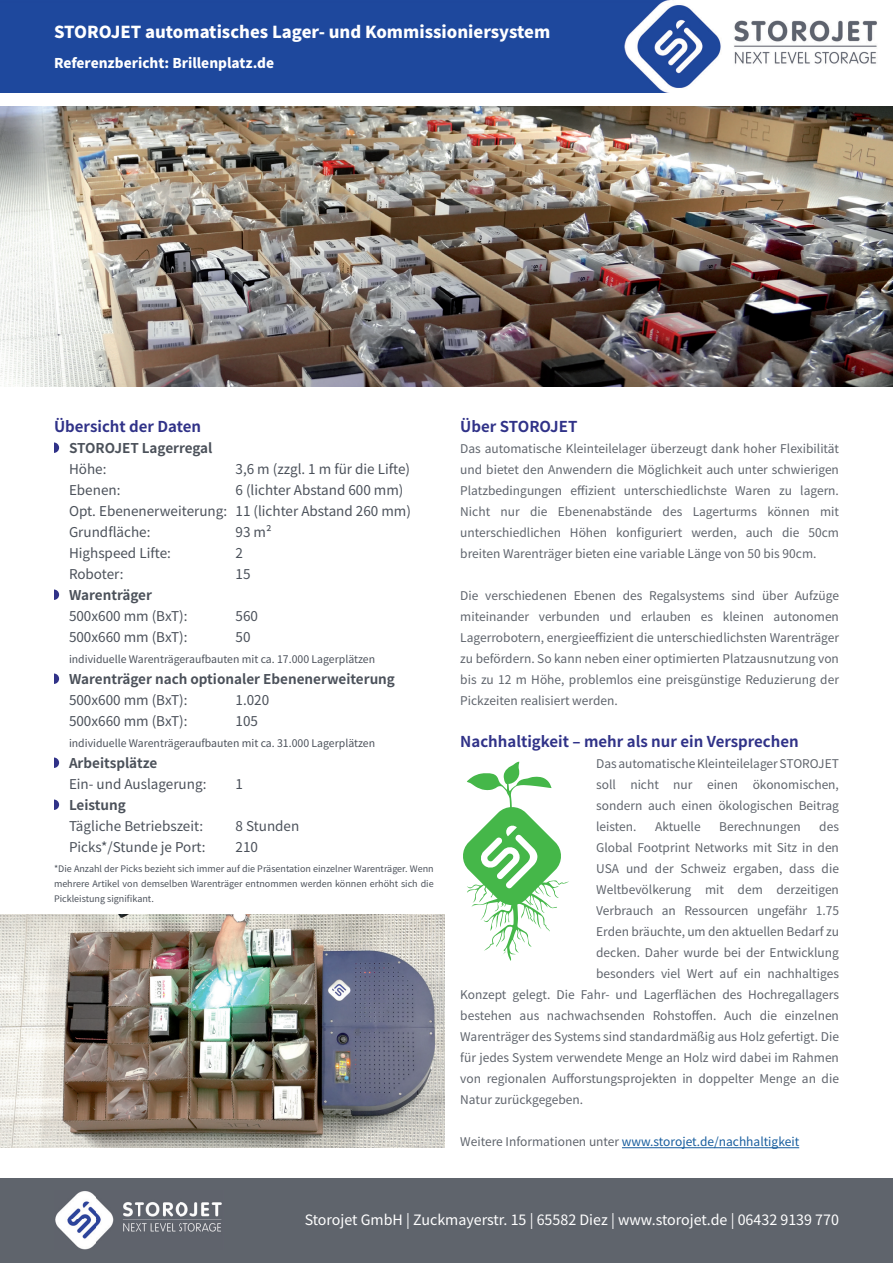
<style>
.page{position:relative;width:893px;height:1263px;background:#fff}
.page>*{position:absolute;margin:0;border:0;box-sizing:border-box;transform-origin:0 0}
.t1{font:900 16.5px "Noto Sans TC";color:#fff}
.t2{font:700 15px "Noto Sans TC";color:#303288}
.t3{font:14.25px "Noto Sans TC";color:#fff}
.t4{font:13.5px/21px "Noto Sans TC";color:#4b515a}
.t5{font:700 13.5px "Noto Sans TC";color:#4b515a}
.t6{font:900 13.5px "Noto Sans TC";color:#fff}
.t7{font:12px/21px "Noto Sans TC";color:#5f646c;text-align:justify}
.t8{font:12px "Noto Sans TC";color:#175d9e}
.t9{font:10.5px "Noto Sans TC";color:#4b515a}
.t10{font:9px/15px "Noto Sans TC";color:#4b515a;text-align:justify}
.s1{color:#5f646c}
</style>
<div class="page">
<img style="left:0;top:914px;width:444px;height:233px">
<img style="left:0;top:0;width:877px;height:93px">
<svg style="left:54px;top:442px;width:5px;height:11px"></svg>
<svg style="left:54px;top:589px;width:5px;height:11px"></svg>
<svg style="left:54px;top:673px;width:5px;height:11px"></svg>
<svg style="left:54px;top:757px;width:5px;height:11px"></svg>
<svg style="left:54px;top:799px;width:5px;height:11px"></svg>
<img style="left:0;top:106px;width:893px;height:281px">
<div style="left:0;top:1179px;width:893px;height:84px;background:#5f646c"></div>
<img style="left:55px;top:1191px;width:167px;height:58px">
<hr style="left:622px;top:1147px;width:177px;height:1px;background:#175d9e">
<svg style="left:463px;top:762px;width:106px;height:199px"></svg>
<h1 class="t1" style="left:54px;top:22px;width:498px">STOROJET automatisches Lager- und Kommissioniersystem</h1>
<p class="t6" style="left:54px;top:55px;width:222px">Referenzbericht: Brillenplatz.de</p>
<p class="t2" style="left:54px;top:418px;width:149px">Übersicht der Daten</p>
<p class="t5" style="left:69px;top:440px;width:145px">STOROJET Lagerregal</p>
<p class="t4" style="left:69px;top:459px;width:39px">Höhe:</p>
<p class="t4" style="left:235px;top:459px;width:176px">3,6 m (zzgl. 1 m für die Lifte)</p>
<p class="t4" style="left:69px;top:480px;width:53px">Ebenen:</p>
<p class="t4" style="left:69px;top:480px;width:343px;text-indent:166px">6 (lichter Abstand 600 mm)<br>Opt. Ebenenerweiterung: 11 (lichter Abstand 260 mm)<br>Grundfläche:</p>
<p class="t4" style="left:235px;top:522px;width:38px">93 m²</p>
<p class="t4" style="left:69px;top:543px;width:103px">Highspeed Lifte:</p>
<p class="t4" style="left:235px;top:543px;width:9px">2</p>
<p class="t4" style="left:69px;top:564px;width:56px">Roboter:</p>
<p class="t4" style="left:235px;top:564px;width:16px">15</p>
<p class="t5" style="left:69px;top:587px;width:84px">Warenträger</p>
<p class="t4" style="left:69px;top:606px;width:120px">500x600 mm (BxT):</p>
<p class="t4" style="left:235px;top:606px;width:24px">560</p>
<p class="t4" style="left:69px;top:627px;width:120px">500x660 mm (BxT):</p>
<p class="t4" style="left:235px;top:627px;width:16px">50</p>
<p class="t9" style="left:69px;top:653px;width:308px">individuelle Warenträgeraufbauten mit ca. 17.000 Lagerplätzen</p>
<p class="t5" style="left:69px;top:671px;width:327px">Warenträger nach optionaler Ebenenerweiterung</p>
<p class="t4" style="left:69px;top:690px;width:120px">500x600 mm (BxT):</p>
<p class="t4" style="left:235px;top:690px;width:35px">1.020</p>
<p class="t4" style="left:69px;top:711px;width:120px">500x660 mm (BxT):</p>
<p class="t4" style="left:235px;top:711px;width:24px">105</p>
<p class="t9" style="left:69px;top:737px;width:308px">individuelle Warenträgeraufbauten mit ca. 31.000 Lagerplätzen</p>
<p class="t5" style="left:69px;top:755px;width:90px">Arbeitsplätze</p>
<p class="t4" style="left:69px;top:774px;width:139px">Ein- und Auslagerung:</p>
<p class="t4" style="left:235px;top:774px;width:9px">1</p>
<p class="t5" style="left:69px;top:797px;width:58px">Leistung</p>
<p class="t4" style="left:69px;top:816px;width:136px">Tägliche Betriebszeit:</p>
<p class="t4" style="left:235px;top:816px;width:65px">8 Stunden</p>
<p class="t4" style="left:69px;top:837px;width:138px">Picks*/Stunde je Port:</p>
<p class="t4" style="left:235px;top:837px;width:24px">210</p>
<p class="t10" style="left:54px;top:862px;width:381px">*Die Anzahl der Picks bezieht sich immer auf die Präsentation einzelner Warenträger. Wenn mehrere Artikel von demselben Warenträger entnommen werden können erhöht sich die Pickleistung signifikant.</p>
<p class="t2" style="left:460px;top:418px;width:119px">Über STOROJET</p>
<p class="t7" style="left:460px;top:438px;width:380px">Das automatische Kleinteilelager überzeugt dank hoher Flexibilität und bietet den Anwendern die Möglichkeit auch unter schwierigen Platzbedingungen effizient unterschiedlichste Waren zu lagern.<br>Nicht nur die Ebenenabstände des Lagerturms können mit unterschiedlichen Höhen konfiguriert werden, auch die 50cm breiten Warenträger bieten eine variable Länge von 50 bis 90cm.</p>
<p class="t7" style="left:460px;top:585px;width:380px">Die verschiedenen Ebenen des Regalsystems sind über Aufzüge miteinander verbunden und erlauben es kleinen autonomen Lagerrobotern, energieeffizient die unterschiedlichsten Warenträger zu befördern. So kann neben einer optimierten Platzausnutzung von bis zu 12 m Höhe, problemlos eine preisgünstige Reduzierung der Pickzeiten realisiert werden.</p>
<p class="t2" style="left:460px;top:733px;width:340px">Nachhaltigkeit ‒ mehr als nur ein Versprechen</p>
<p class="t7" style="left:596px;top:753px;width:244px">Das automatische Kleinteilelager STOROJET soll nicht nur einen ökonomischen, sondern auch einen ökologischen Beitrag leisten.</p>
<p class="t7" style="left:655px;top:816px;width:47px">Aktuelle</p>
<p class="t7" style="left:719px;top:816px;width:83px">Berechnungen</p>
<p class="t7" style="left:819px;top:816px;width:21px">des</p>
<p class="t7" style="left:596px;top:837px;width:244px">Global Footprint Networks mit Sitz in den</p>
<p class="t7" style="left:596px;top:858px;width:244px">USA und der Schweiz ergaben, dass die</p>
<p class="t7" style="left:596px;top:879px;width:244px">Weltbevölkerung mit dem derzeitigen</p>
<p class="t7" style="left:596px;top:900px;width:244px">Verbrauch an Ressourcen ungefähr 1.75</p>
<p class="t7" style="left:596px;top:921px;width:244px">Erden bräuchte, um den aktuellen Bedarf zu</p>
<p class="t7" style="left:596px;top:942px;width:244px">decken. Daher wurde bei der Entwicklung</p>
<p class="t7" style="left:596px;top:963px;width:244px">besonders viel Wert auf ein nachhaltiges</p>
<p class="t7" style="left:460px;top:984px;width:380px">Konzept gelegt. Die Fahr- und Lagerflächen des Hochregallagers</p>
<p class="t7" style="left:460px;top:1005px;width:380px">bestehen aus nachwachsenden Rohstoffen. Auch die einzelnen</p>
<p class="t7" style="left:460px;top:1026px;width:380px">Warenträger des Systems sind standardmäßig aus Holz gefertigt. Die</p>
<p class="t7" style="left:460px;top:1047px;width:380px">für jedes System verwendete Menge an Holz wird dabei im Rahmen</p>
<p class="t7" style="left:460px;top:1068px;width:380px">von regionalen Aufforstungsprojekten in doppelter Menge an die</p>
<p class="t7" style="left:460px;top:1089px;width:124px">Natur zurückgegeben.</p>
<p class="t8" style="left:460px;top:1135px;width:340px"><span class="s1">Weitere Informationen unter</span> www.storojet.de/nachhaltigkeit</p>
<p class="t3" style="left:305px;top:1212px;width:536px">Storojet GmbH | Zuckmayerstr. 15 | 65582 Diez | www.storojet.de | 06432 9139 770</p>
</div>
